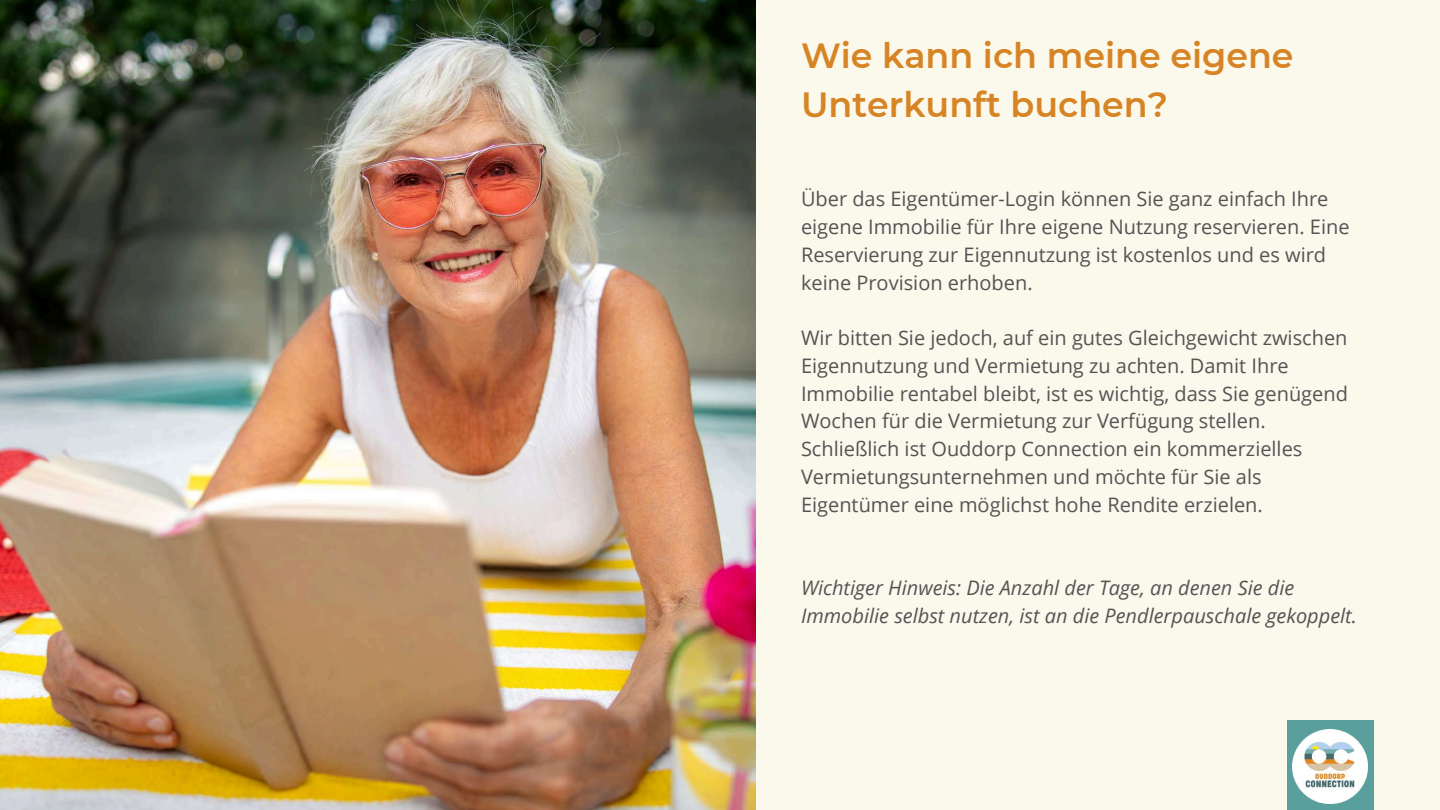
<style>
.page{position:relative;width:1440px;height:810px;background:#fbf8ec}
.page>*{position:absolute;margin:0;border:0;box-sizing:border-box;transform-origin:0 0}
.t1{font:600 34.9px/48.3px "Montserrat";color:#d78424}
.t2{font:20px/27.8px "Open Sans";color:#545454}
.t3{font:italic 20px/27.8px "Open Sans";color:#545454}
</style>
<div class="page">
<img style="left:0;top:0;width:756px;height:810px">
<div style="left:1287px;top:720px;width:87px;height:90px;background:#59a09d"></div>
<img style="left:1293px;top:729px;width:75px;height:75px">
<h1 class="t1" style="left:801px;top:32px;width:494px">Wie kann ich meine eigene<br>Unterkunft buchen?</h1>
<p class="t2" style="left:801px;top:185px;width:550px">Über das Eigentümer-Login können Sie ganz einfach Ihre eigene Immobilie für Ihre eigene Nutzung reservieren. Eine Reservierung zur Eigennutzung ist kostenlos und es wird keine Provision erhoben.</p>
<p class="t2" style="left:801px;top:323px;width:549px">Wir bitten Sie jedoch, auf ein gutes Gleichgewicht zwischen Eigennutzung und Vermietung zu achten. Damit Ihre Immobilie rentabel bleibt, ist es wichtig, dass Sie genügend Wochen für die Vermietung zur Verfügung stellen.<br>Schließlich ist Ouddorp Connection ein kommerzielles Vermietungsunternehmen und möchte für Sie als Eigentümer eine möglichst hohe Rendite erzielen.</p>
<p class="t3" style="left:801px;top:573px;width:557px">Wichtiger Hinweis: Die Anzahl der Tage, an denen Sie die<br>Immobilie selbst nutzen, ist an die Pendlerpauschale gekoppelt.</p>
</div>
